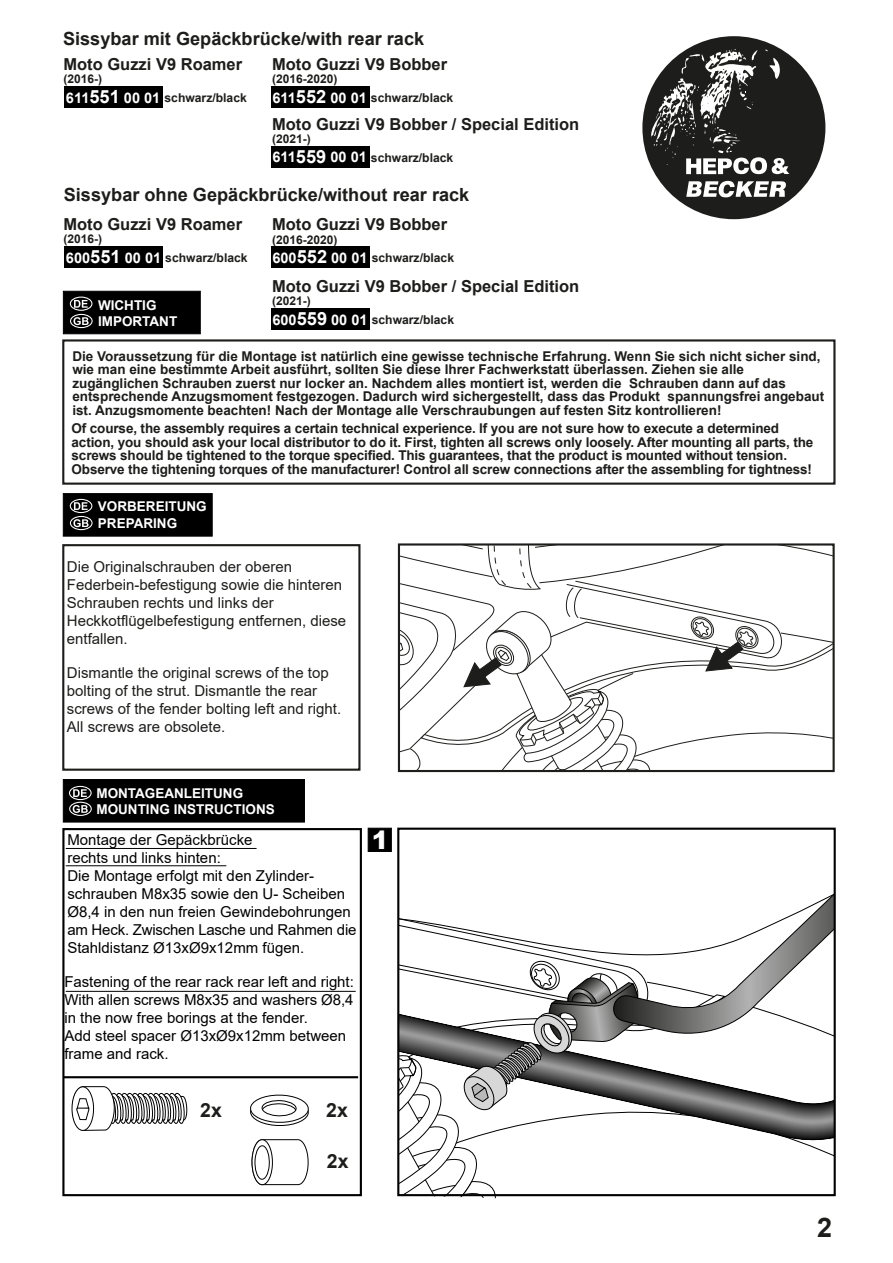
<style>
.page{position:relative;width:893px;height:1263px;background:#fff}
.page>*{position:absolute;margin:0;border:0;box-sizing:border-box;transform-origin:0 0}
.t1{font:700 27px "Arial";color:#1d1d1b}
.t2{font:900 25.2px "Arial";color:#fff}
.t3{font:700 19.5px "Arial";color:#1d1d1b}
.t4{font:700 18.15px "Arial";color:#1d1d1b}
.t5{font:700 16.5px "Arial";color:#1d1d1b}
.t6{font:15px/18px "Arial";color:#000}
.t7{font:15px/18px "Arial";color:#1d1d1b}
.t8{font:700 13.5px/13.5px "Arial";color:#1d1d1b}
.t9{font:700 13.5px/16.2px "Arial";color:#fff}
.t10{font:700 12.15px "Arial";color:#1d1d1b}
.t11{font:700 12px "Arial";color:#1d1d1b}
.s1{font-size:14.55px;color:#fff}
.s2{font-size:18.15px;color:#fff}
</style>
<div class="page">
<div style="left:642px;top:36px;width:183px;height:183px;background:#1d1d1b;border-radius:50%"></div>
<svg style="left:686px;top:181px;width:100px;height:16px"></svg>
<svg style="left:650px;top:49px;width:139px;height:125px"></svg>
<svg style="left:401px;top:546px;width:431px;height:223px"></svg>
<div style="left:398px;top:543px;width:437px;height:229px;border:2px solid #1d1d1b"></div>
<div style="left:62px;top:544px;width:298px;height:227px;border:2px solid #1d1d1b"></div>
<div style="left:62px;top:828px;width:300px;height:368px;border:2px solid #000"></div>
<svg style="left:398px;top:894px;width:437px;height:305px"></svg>
<div style="left:397px;top:828px;width:439px;height:368px;border:2px solid #000"></div>
<hr style="left:66px;top:848px;width:191px;height:1px;background:#000">
<svg style="left:250px;top:1094px;width:59px;height:32px"></svg>
<div style="left:368px;top:828px;width:24px;height:24px;background:#000;border:1px solid #000"></div>
<svg style="left:71px;top:1086px;width:117px;height:45px"></svg>
<svg style="left:251px;top:1139px;width:58px;height:47px"></svg>
<hr style="left:66px;top:991px;width:290px;height:1px;background:#000">
<hr style="left:66px;top:865px;width:160px;height:1px;background:#000">
<hr style="left:64px;top:1076px;width:294px;height:2px;background:#000">
<div style="left:62px;top:339px;width:773px;height:146px;border:2px solid #1d1d1b"></div>
<div style="left:63px;top:291px;width:138px;height:43px;background:#000;border:1px solid #000"></div>
<div style="left:64px;top:86px;width:99px;height:21px;background:#000"></div>
<div style="left:271px;top:86px;width:99px;height:21px;background:#000"></div>
<div style="left:271px;top:146px;width:99px;height:21px;background:#000"></div>
<div style="left:64px;top:246px;width:99px;height:21px;background:#000"></div>
<div style="left:271px;top:246px;width:99px;height:21px;background:#000"></div>
<div style="left:271px;top:308px;width:99px;height:21px;background:#000"></div>
<svg style="left:74px;top:300px;width:14px;height:8px"></svg>
<div style="left:70px;top:297px;width:22px;height:14px;border:1px solid #fff;border-radius:50%"></div>
<svg style="left:74px;top:317px;width:15px;height:8px"></svg>
<div style="left:70px;top:314px;width:23px;height:14px;border:1px solid #fff;border-radius:50%"></div>
<div style="left:63px;top:493px;width:150px;height:43px;background:#000;border:1px solid #000"></div>
<svg style="left:74px;top:502px;width:14px;height:8px"></svg>
<div style="left:70px;top:499px;width:22px;height:14px;border:1px solid #fff;border-radius:50%"></div>
<svg style="left:73px;top:519px;width:16px;height:8px"></svg>
<div style="left:70px;top:516px;width:23px;height:14px;border:1px solid #fff;border-radius:50%"></div>
<div style="left:63px;top:779px;width:242px;height:43px;background:#000"></div>
<svg style="left:73px;top:789px;width:14px;height:8px"></svg>
<div style="left:69px;top:786px;width:23px;height:14px;border:1px solid #fff;border-radius:50%"></div>
<svg style="left:73px;top:805px;width:15px;height:8px"></svg>
<div style="left:69px;top:802px;width:23px;height:14px;border:1px solid #fff;border-radius:50%"></div>
<h3 class="t4" style="left:63px;top:26px;width:363px">Sissybar mit Gepäckbrücke/with rear rack</h3>
<p class="t5" style="left:272px;top:53px;width:177px">Moto Guzzi V9 Bobber</p>
<p class="t11" style="left:272px;top:71px;width:67px">(2016-2020)</p>
<p class="t10" style="left:272px;top:90px;width:182px"><span class="s1">611</span><span class="s2">552</span> <span class="s1">00 01</span> schwarz/black</p>
<p class="t5" style="left:272px;top:113px;width:309px">Moto Guzzi V9 Bobber / Special Edition</p>
<p class="t11" style="left:272px;top:131px;width:40px">(2021-)</p>
<p class="t10" style="left:272px;top:149px;width:182px"><span class="s1">611</span><span class="s2">559</span> <span class="s1">00 01</span> schwarz/black</p>
<p class="t5" style="left:63px;top:53px;width:180px">Moto Guzzi V9 Roamer</p>
<p class="t11" style="left:63px;top:70px;width:40px">(2016-)</p>
<p class="t10" style="left:66px;top:90px;width:182px"><span class="s1">611</span><span class="s2">551</span> <span class="s1">00 01</span> schwarz/black</p>
<h3 class="t4" style="left:64px;top:182px;width:407px">Sissybar ohne Gepäckbrücke/without rear rack</h3>
<p class="t5" style="left:272px;top:213px;width:177px">Moto Guzzi V9 Bobber</p>
<p class="t11" style="left:272px;top:231px;width:67px">(2016-2020)</p>
<p class="t10" style="left:272px;top:250px;width:183px"><span class="s1">600</span><span class="s2">552</span> <span class="s1">00 01</span> schwarz/black</p>
<p class="t5" style="left:272px;top:275px;width:309px">Moto Guzzi V9 Bobber / Special Edition</p>
<p class="t11" style="left:272px;top:293px;width:40px">(2021-)</p>
<p class="t10" style="left:272px;top:312px;width:183px"><span class="s1">600</span><span class="s2">559</span> <span class="s1">00 01</span> schwarz/black</p>
<p class="t5" style="left:63px;top:213px;width:180px">Moto Guzzi V9 Roamer</p>
<p class="t11" style="left:63px;top:230px;width:40px">(2016-)</p>
<p class="t10" style="left:66px;top:250px;width:183px"><span class="s1">600</span><span class="s2">551</span> <span class="s1">00 01</span> schwarz/black</p>
<p class="t9" style="left:98px;top:297px;width:81px">WICHTIG<br>IMPORTANT</p>
<p class="t8" style="left:72px;top:349px;width:753px">Die Voraussetzung für die Montage ist natürlich eine gewisse technische Erfahrung. Wenn Sie sich nicht sicher sind, wie man eine bestimmte Arbeit ausführt, sollten Sie diese Ihrer Fachwerkstatt überlassen. Ziehen sie alle zugänglichen Schrauben zuerst nur locker an. Nachdem alles montiert ist, werden die Schrauben dann auf das entsprechende Anzugsmoment festgezogen. Dadurch wird sichergestellt, dass das Produkt spannungsfrei angebaut ist. Anzugsmomente beachten! Nach der Montage alle Verschraubungen auf festen Sitz kontrollieren!</p>
<p class="t8" style="left:72px;top:422px;width:743px">Of course, the assembly requires a certain technical experience. If you are not sure how to execute a determined action, you should ask your local distributor to do it. First, tighten all screws only loosely. After mounting all parts, the screws should be tightened to the torque specified. This guarantees, that the product is mounted without tension.<br>Observe the tightening torques of the manufacturer! Control all screw connections after the assembling for tightness!</p>
<p class="t9" style="left:98px;top:499px;width:110px">VORBEREITUNG<br>PREPARING</p>
<p class="t7" style="left:67px;top:557px;width:281px">Die Originalschrauben der oberen Federbein-befestigung sowie die hinteren Schrauben rechts und links der Heckkotflügelbefestigung entfernen, diese entfallen.</p>
<p class="t7" style="left:67px;top:663px;width:276px">Dismantle the original screws of the top bolting of the strut. Dismantle the rear screws of the fender bolting left and right.<br>All screws are obsolete.</p>
<p class="t9" style="left:96px;top:785px;width:180px">MONTAGEANLEITUNG<br>MOUNTING INSTRUCTIONS</p>
<p class="t6" style="left:67px;top:830px;width:291px">Montage der Gepäckbrücke<br>rechts und links hinten:<br>Die Montage erfolgt mit den Zylinder&shy;schrauben M8x35 sowie den U- Scheiben Ø8,4 in den nun freien Gewindebohrungen am Heck. Zwischen Lasche und Rahmen die Stahldistanz Ø13xØ9x12mm fügen.</p>
<p class="t6" style="left:64px;top:973px;width:291px">Fastening of the rear rack rear left and right:<br>With allen screws M8x35 and washers Ø8,4 in the now free borings at the fender.<br>Add steel spacer Ø13xØ9x12mm between frame and rack.</p>
<h3 class="t3" style="left:200px;top:1096px;width:23px">2x</h3>
<h3 class="t3" style="left:326px;top:1096px;width:23px">2x</h3>
<h3 class="t3" style="left:327px;top:1148px;width:23px">2x</h3>
<h2 class="t2" style="left:372px;top:821px;width:18px">1</h2>
<h1 class="t1" style="left:817px;top:1208px;width:17px">2</h1>
</div>
